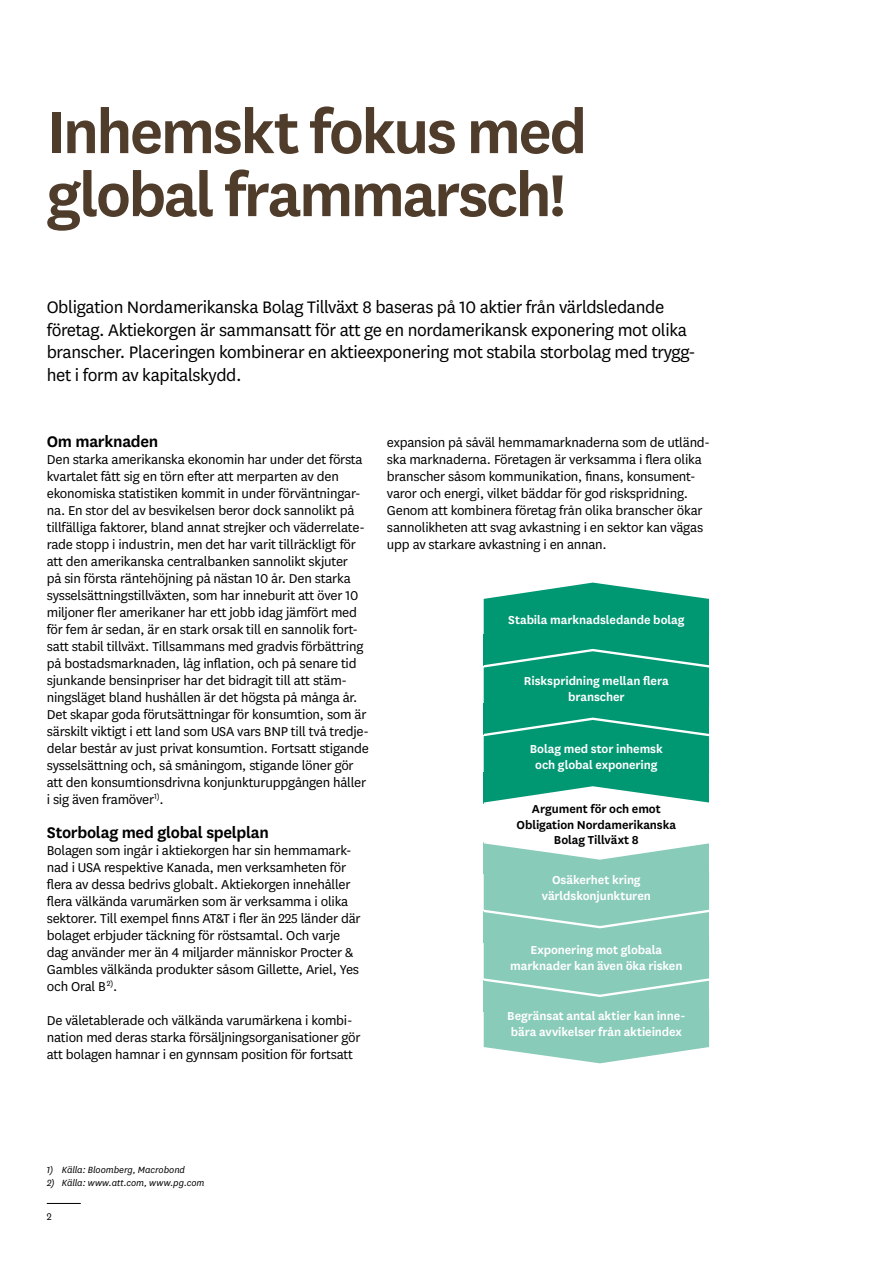
<style>
.page{position:relative;width:893px;height:1263px;background:#fff}
.page>*{position:absolute;margin:0;border:0;box-sizing:border-box;transform-origin:0 0}
.t1{font:600 69px/63px "Skandia Sans";letter-spacing:-.035em;color:#503c2a}
.t2{font:19.5px/22.5px "Skandia Sans";letter-spacing:-.02em;color:#000}
.t3{font:600 18px "Skandia Sans";letter-spacing:-.015em;color:#000}
.t4{font:15px/17px "Skandia Sans";letter-spacing:-.015em;color:#000}
.t5{font:600 13.5px/15.8px "Skandia Sans";letter-spacing:-.01em;color:#fff;text-align:center}
.t6{font:600 13.5px/15.8px "Skandia Sans";letter-spacing:-.005em;color:#000;text-align:center}
.t7{font:11.25px "Skandia Sans";color:#000}
.t8{font:italic 10.5px "Skandia Sans";color:#000}
</style>
<div class="page">
<hr style="left:47px;top:1203px;width:34px;height:1px;background:#000">
<svg style="left:484px;top:583px;width:225px;height:51px;background:#26a688"></svg>
<div style="left:484px;top:634px;width:225px;height:32px;background:#009773"></div>
<div style="left:484px;top:649px;width:225px;height:54px;background:#009773"></div>
<div style="left:484px;top:703px;width:225px;height:32px;background:#009773"></div>
<div style="left:484px;top:717px;width:225px;height:54px;background:#009773"></div>
<div style="left:484px;top:771px;width:225px;height:32px;background:#009773"></div>
<svg style="left:484px;top:786px;width:225px;height:17px"></svg>
<svg style="left:484px;top:1012px;width:225px;height:51px;background:#9bd2c3"></svg>
<div style="left:484px;top:980px;width:225px;height:32px;background:#89cbb9"></div>
<div style="left:484px;top:943px;width:225px;height:54px;background:#89cbb9"></div>
<div style="left:484px;top:911px;width:225px;height:32px;background:#89cbb9"></div>
<div style="left:484px;top:874px;width:225px;height:54px;background:#89cbb9"></div>
<div style="left:484px;top:842px;width:225px;height:32px;background:#89cbb9"></div>
<svg style="left:484px;top:842px;width:225px;height:18px"></svg>
<h1 class="t1" style="left:47px;top:96px;width:542px">Inhemskt fokus med global frammarsch!</h1>
<p class="t2" style="left:47px;top:295px;width:650px">Obligation Nordamerikanska Bolag Tillväxt 8 baseras på 10 aktier från världsledande företag. Aktiekorgen är sammansatt för att ge en nordamerikansk exponering mot olika branscher. Placeringen kombinerar en aktieexponering mot stabila storbolag med trygg&shy;het i form av kapitalskydd.</p>
<p class="t3" style="left:47px;top:429px;width:113px">Om marknaden</p>
<p class="t4" style="left:47px;top:450px;width:324px">Den starka amerikanska ekonomin har under det första kvartalet fått sig en törn efter att merparten av den ekonomiska statistiken kommit in under förväntningar&shy;na. En stor del av besvikelsen beror dock sannolikt på tillfälliga faktorer, bland annat strejker och väderrelate&shy;rade stopp i industrin, men det har varit tillräckligt för att den amerikanska centralbanken sannolikt skjuter<br>på sin första räntehöjning på nästan 10 år. Den starka sysselsättningstillväxten, som har inneburit att över 10 miljoner fler amerikaner har ett jobb idag jämfört med för fem år sedan, är en stark orsak till en sannolik fort&shy;satt stabil tillväxt. Tillsammans med gradvis förbättring på bostadsmarknaden, låg inflation, och på senare tid sjunkande bensinpriser har det bidragit till att stäm&shy;ningsläget bland hushållen är det högsta på många år.<br>Det skapar goda förutsättningar för konsumtion, som är särskilt viktigt i ett land som USA vars BNP till två tredje&shy;delar består av just privat konsumtion. Fortsatt stigande sysselsättning och, så småningom, stigande löner gör att den konsumtionsdrivna konjunkturuppgången håller i sig även framöver<sup>1)</sup>.</p>
<p class="t3" style="left:47px;top:820px;width:224px">Storbolag med global spelplan</p>
<p class="t4" style="left:47px;top:841px;width:315px">Bolagen som ingår i aktiekorgen har sin hemmamark&shy;nad i USA respektive Kanada, men verksamheten för flera av dessa bedrivs globalt. Aktiekorgen innehåller flera välkända varumärken som är verksamma i olika sektorer. Till exempel finns AT&amp;T i fler än 225 länder där bolaget erbjuder täckning för röstsamtal. Och varje dag använder mer än 4 miljarder människor Procter &amp; Gambles välkända produkter såsom Gillette, Ariel, Yes och Oral B <sup>2)</sup>.</p>
<p class="t4" style="left:47px;top:1011px;width:315px">De väletablerade och välkända varumärkena i kombi&shy;nation med deras starka försäljningsorganisationer gör att bolagen hamnar i en gynnsam position för fortsatt</p>
<p class="t4" style="left:387px;top:433px;width:325px">expansion på såväl hemmamarknaderna som de utländ&shy;ska marknaderna. Företagen är verksamma i flera olika branscher såsom kommunikation, finans, konsument&shy;varor och energi, vilket bäddar för god riskspridning.<br>Genom att kombinera företag från olika branscher ökar sannolikheten att svag avkastning i en sektor kan vägas upp av starkare avkastning i en annan.</p>
<p class="t5" style="left:508px;top:611px;width:178px">Stabila marknadsledande bolag</p>
<p class="t5" style="left:524px;top:672px;width:146px">Riskspridning mellan flera branscher</p>
<p class="t5" style="left:530px;top:740px;width:134px">Bolag med stor inhemsk och global exponering</p>
<p class="t6" style="left:517px;top:800px;width:161px">Argument för och emot<br>Obligation Nordamerikanska<br>Bolag Tillväxt 8</p>
<p class="t5" style="left:542px;top:871px;width:111px">Osäkerhet kring världskonjunkturen</p>
<p class="t5" style="left:510px;top:941px;width:174px">Exponering mot globala marknader kan även öka risken</p>
<p class="t5" style="left:507px;top:1007px;width:180px;text-align:left">Begränsat antal aktier kan inne&shy;bära avvikelser från aktieindex</p>
<p class="t8" style="left:47px;top:1163px;width:140px">1) Källa: Bloomberg, Macrobond</p>
<p class="t8" style="left:47px;top:1176px;width:159px">2) Källa: www.att.com, www.pg.com</p>
<p class="t7" style="left:47px;top:1210px;width:6px">2</p>
</div>
